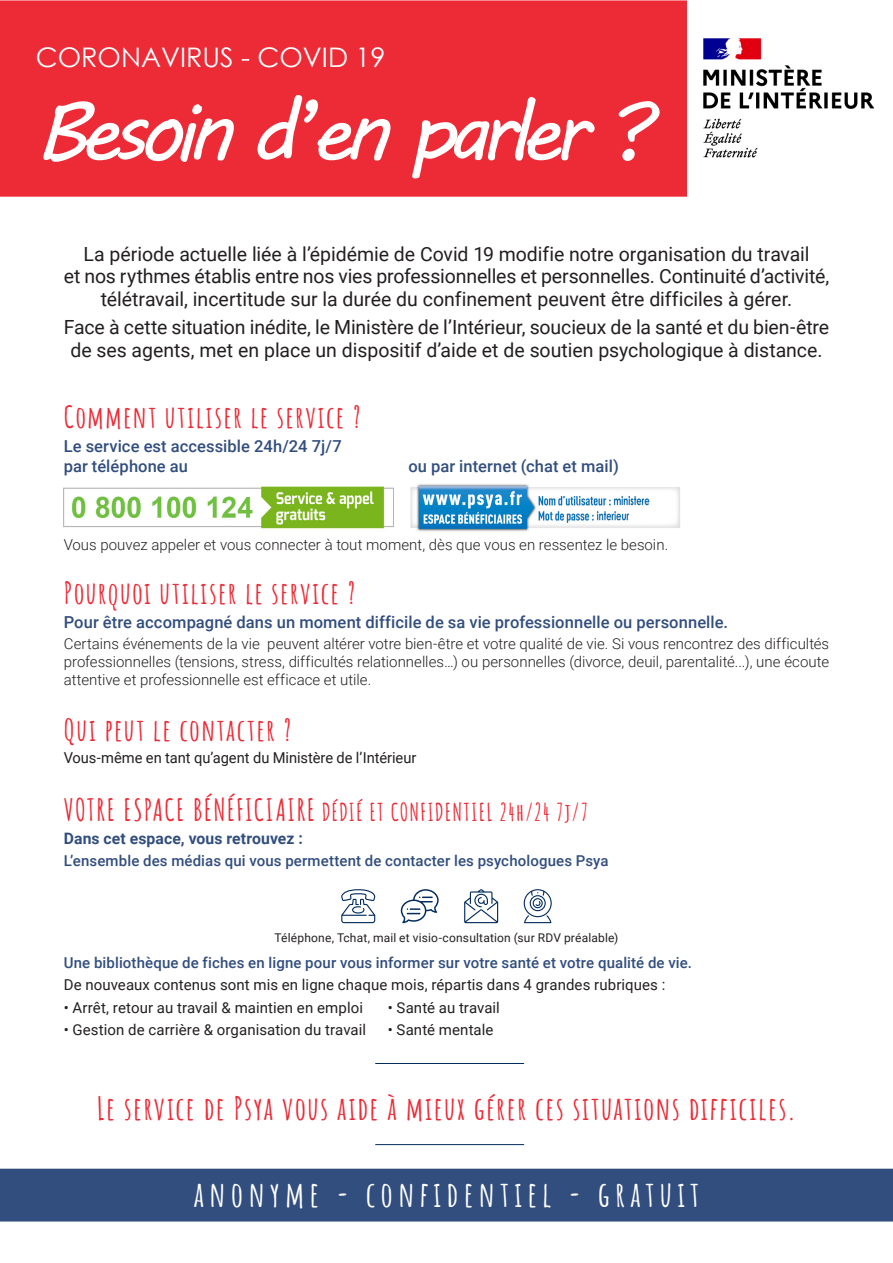
<style>
.page{position:relative;width:893px;height:1263px;background:#fff}
.page>*{position:absolute;margin:0;border:0;box-sizing:border-box;transform-origin:0 0}
.t1{font:84px "MV Boli";letter-spacing:-.1em;color:#fff}
.t2{font:700 34.5px "Amatic SC";letter-spacing:.15em;color:#fff}
.t3{font:700 31.5px "Amatic SC";letter-spacing:.05em;color:#ed2b37}
.t4{font:700 30px "Amatic SC";letter-spacing:.045em;color:#ed2b37}
.t5{font:27px "Century Gothic";color:#fff}
.t6{font:700 24px "Amatic SC";letter-spacing:.045em;color:#ed2b37}
.t7{font:19.5px/22.5px "Roboto";letter-spacing:-.005em;color:#231f20;text-align:center}
.t8{font:500 16.5px/19.8px "Roboto";letter-spacing:.005em;color:#324e7e}
.t9{font:700 15.75px "Roboto";letter-spacing:.005em;color:#324e7e}
.t10{font:300 15px/18px "Roboto";color:#231f20;text-align:justify}
.t11{font:15px "Roboto";letter-spacing:.005em;color:#231f20}
.t12{font:500 15px "Roboto";letter-spacing:.005em;color:#324e7e}
.t13{font:12px "Roboto";letter-spacing:.015em;color:#231f20}
.s1{font-size:30px}
</style>
<div class="page">
<div style="left:1px;top:1169px;width:891px;height:52px;background:#324e7e"></div>
<img style="left:64px;top:486px;width:330px;height:43px">
<svg style="left:524px;top:889px;width:28px;height:34px"></svg>
<svg style="left:341px;top:889px;width:34px;height:34px"></svg>
<svg style="left:401px;top:889px;width:38px;height:34px"></svg>
<svg style="left:464px;top:889px;width:34px;height:34px"></svg>
<hr style="left:375px;top:1063px;width:149px;height:1px;background:#002b5c">
<hr style="left:375px;top:1144px;width:149px;height:1px;background:#002b5c">
<img style="left:410px;top:484px;width:270px;height:47px">
<div style="left:0;top:0;width:687px;height:197px;background:#ed2b37"></div>
<img style="left:704px;top:39px;width:171px;height:119px">
<p class="t5" style="left:36px;top:39px;width:351px">CORONAVIRUS - COVID 19</p>
<p class="t1" style="left:36px;top:73px;width:617px">Besoin d’en parler ?</p>
<p class="t7" style="left:83px;top:242px;width:728px">La période actuelle liée à l’épidémie de Covid 19 modifie notre organisation du travail</p>
<p class="t7" style="left:64px;top:265px;width:767px">et nos rythmes établis entre nos vies professionnelles et personnelles. Continuité d’activité, télétravail, incertitude sur la durée du confinement peuvent être difficiles à gérer.</p>
<p class="t7" style="left:64px;top:316px;width:767px">Face à cette situation inédite, le Ministère de l’Intérieur, soucieux de la santé et du bien-être de ses agents, met en place un dispositif d’aide et de soutien psychologique à distance.</p>
<p class="t4" style="left:64px;top:394px;width:299px">Comment utiliser le service ?</p>
<p class="t8" style="left:64px;top:436px;width:280px">Le service est accessible 24h/24 7j/7 par téléphone au</p>
<p class="t8" style="left:408px;top:456px;width:212px">ou par internet (chat et mail)</p>
<p class="t10" style="left:64px;top:535px;width:606px">Vous pouvez appeler et vous connecter à tout moment, dès que vous en ressentez le besoin.</p>
<p class="t4" style="left:64px;top:569px;width:293px">Pourquoi utiliser le service ?</p>
<p class="t8" style="left:64px;top:611px;width:666px">Pour être accompagné dans un moment difficile de sa vie professionnelle ou personnelle.</p>
<p class="t10" style="left:64px;top:634px;width:767px">Certains événements de la vie peuvent altérer votre bien-être et votre qualité de vie. Si vous rencontrez des difficultés professionnelles (tensions, stress, difficultés relationnelles…) ou personnelles (divorce, deuil, parentalité...), une écoute attentive et professionnelle est efficace et utile.</p>
<p class="t4" style="left:64px;top:707px;width:229px">Qui peut le contacter ?</p>
<p class="t11" style="left:64px;top:747px;width:354px">Vous-même en tant qu’agent du Ministère de l’Intérieur</p>
<p class="t6" style="left:64px;top:793px;width:526px"><span class="s1">VOTRE ESPACE BÉNÉFICIAIRE</span> DÉDIÉ ET CONFIDENTIEL 24h/24 7j/7</p>
<p class="t9" style="left:64px;top:827px;width:241px">Dans cet espace, vous retrouvez :</p>
<p class="t12" style="left:64px;top:850px;width:546px">L’ensemble des médias qui vous permettent de contacter les psychologues Psya</p>
<p class="t13" style="left:275px;top:929px;width:345px">Téléphone, Tchat, mail et visio-consultation (sur RDV préalable)</p>
<p class="t12" style="left:64px;top:952px;width:630px">Une bibliothèque de fiches en ligne pour vous informer sur votre santé et votre qualité de vie.</p>
<p class="t11" style="left:64px;top:974px;width:603px">De nouveaux contenus sont mis en ligne chaque mois, répartis dans 4 grandes rubriques :</p>
<p class="t11" style="left:64px;top:997px;width:301px">• Arrêt, retour au travail &amp; maintien en emploi</p>
<p class="t11" style="left:388px;top:997px;width:114px">• Santé au travail</p>
<p class="t11" style="left:64px;top:1019px;width:304px">• Gestion de carrière &amp; organisation du travail</p>
<p class="t11" style="left:388px;top:1019px;width:107px">• Santé mentale</p>
<p class="t3" style="left:97px;top:1084px;width:701px">Le service de Psya vous aide à mieux gérer ces situations difficiles.</p>
<p class="t2" style="left:194px;top:1167px;width:507px">anonyme - confidentiel - gratuit</p>
</div>
